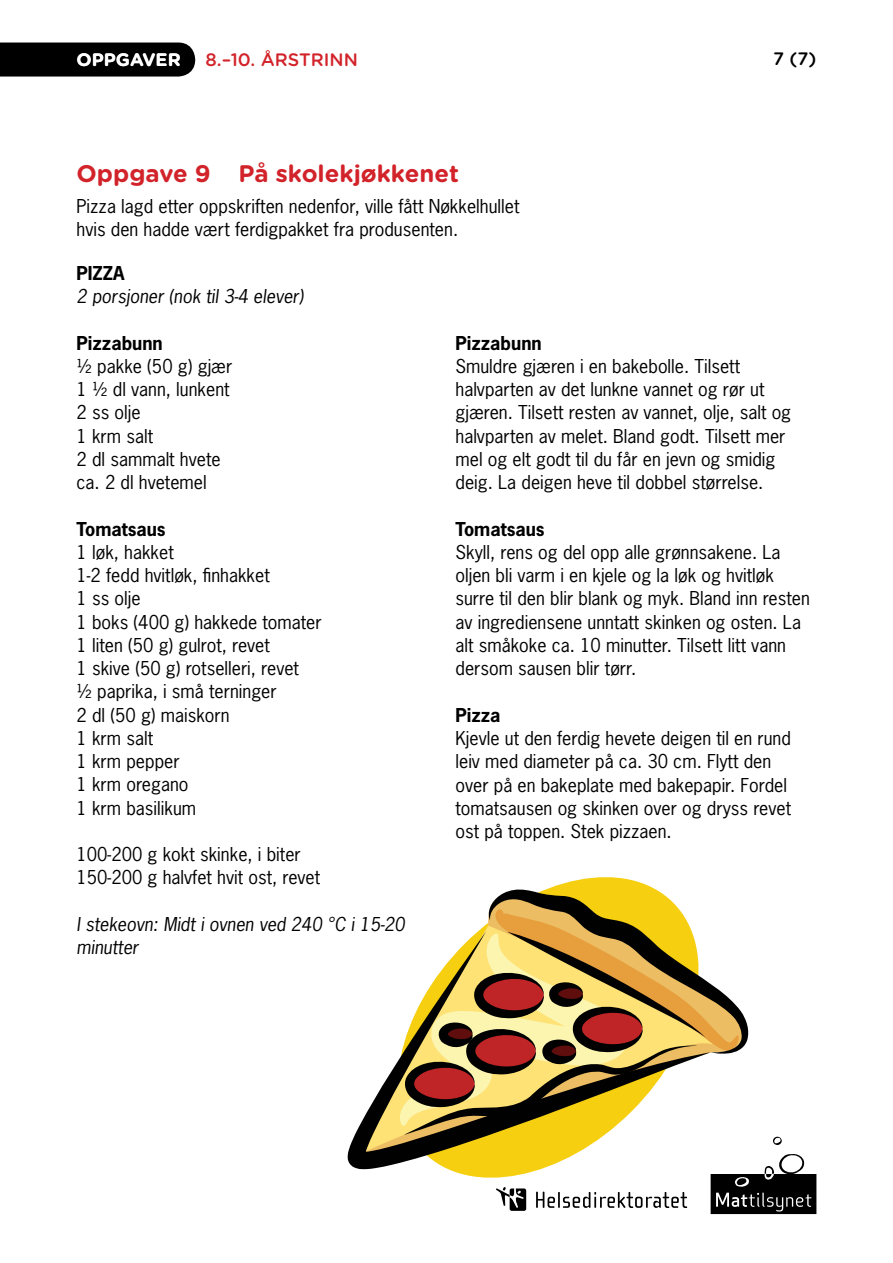
<style>
.page{position:relative;width:893px;height:1263px;background:#fff}
.page>*{position:absolute;margin:0;border:0;box-sizing:border-box;transform-origin:0 0}
.t1{font:700 24px "Gotham Rounded";color:#d2232a}
.t2{font:18px/23.2px "News Gothic";color:#000}
.t3{font:italic 18px/23.2px "News Gothic";color:#000}
.t4{font:700 18px "News Gothic";color:#000}
.t5{font:500 18px "Gotham Rounded";color:#d2232a}
.t6{font:700 18px "Gotham Rounded";color:#fff}
.t7{font:500 18px "Gotham Rounded";color:#000}
</style>
<div class="page">
<svg style="left:773px;top:1137px;width:9px;height:8px"></svg>
<svg style="left:711px;top:1154px;width:105px;height:60px"></svg>
<div style="left:0;top:43px;width:195px;height:34px;background:#000"></div>
<svg style="left:502px;top:1198px;width:24px;height:13px"></svg>
<svg style="left:536px;top:1198px;width:151px;height:10px"></svg>
<svg style="left:450px;top:877px;width:269px;height:321px"></svg>
<svg style="left:347px;top:1059px;width:364px;height:111px"></svg>
<svg style="left:399px;top:889px;width:350px;height:246px"></svg>
<p class="t6" style="left:77px;top:46px;width:106px">OPPGAVER</p>
<p class="t5" style="left:206px;top:46px;width:154px">8.–10. ÅRSTRINN</p>
<p class="t7" style="left:773px;top:46px;width:45px">7 (7)</p>
<h1 class="t1" style="left:77px;top:156px;width:384px">Oppgave 9 På skolekjøkkenet</h1>
<p class="t2" style="left:77px;top:194px;width:444px">Pizza lagd etter oppskriften nedenfor, ville fått Nøkkelhullet hvis den hadde vært ferdigpakket fra produsenten.</p>
<p class="t4" style="left:77px;top:261px;width:48px">Pizza</p>
<p class="t3" style="left:77px;top:284px;width:229px">2 porsjoner (nok til 3-4 elever)</p>
<p class="t4" style="left:77px;top:331px;width:88px">Pizzabunn</p>
<p class="t2" style="left:77px;top:354px;width:157px">½ pakke (50 g) gjær<br>1 ½ dl vann, lunkent<br>2 ss olje<br>1 krm salt<br>2 dl sammalt hvete ca. 2 dl hvetemel</p>
<p class="t4" style="left:77px;top:517px;width:91px">Tomatsaus</p>
<p class="t2" style="left:77px;top:540px;width:247px">1 løk, hakket<br>1-2 fedd hvitløk, finhakket<br>1 ss olje<br>1 boks (400 g) hakkede tomater<br>1 liten (50 g) gulrot, revet<br>1 skive (50 g) rotselleri, revet<br>½ paprika, i små terninger<br>2 dl (50 g) maiskorn<br>1 krm salt<br>1 krm pepper<br>1 krm oregano<br>1 krm basilikum</p>
<p class="t2" style="left:77px;top:842px;width:245px">100-200 g kokt skinke, i biter<br>150-200 g halvfet hvit ost, revet</p>
<p class="t3" style="left:77px;top:912px;width:330px">I stekeovn: Midt i ovnen ved 240 °C i 15-20 minutter</p>
<p class="t4" style="left:455px;top:331px;width:88px">Pizzabunn</p>
<p class="t2" style="left:455px;top:354px;width:337px">Smuldre gjæren i en bakebolle. Tilsett halvparten av det lunkne vannet og rør ut gjæren. Tilsett resten av vannet, olje, salt og halvparten av melet. Bland godt. Tilsett mer mel og elt godt til du får en jevn og smidig deig. La deigen heve til dobbel størrelse.</p>
<p class="t4" style="left:455px;top:517px;width:91px">Tomatsaus</p>
<p class="t2" style="left:455px;top:540px;width:356px">Skyll, rens og del opp alle grønnsakene. La oljen bli varm i en kjele og la løk og hvitløk surre til den blir blank og myk. Bland inn resten av ingrediensene unntatt skinken og osten. La alt småkoke ca. 10 minutter. Tilsett litt vann dersom sausen blir tørr.</p>
<p class="t4" style="left:455px;top:703px;width:47px">Pizza</p>
<p class="t2" style="left:455px;top:726px;width:337px">Kjevle ut den ferdig hevete deigen til en rund leiv med diameter på ca. 30 cm. Flytt den over på en bakeplate med bakepapir. Fordel tomatsausen og skinken over og dryss revet ost på toppen. Stek pizzaen.</p>
</div>
